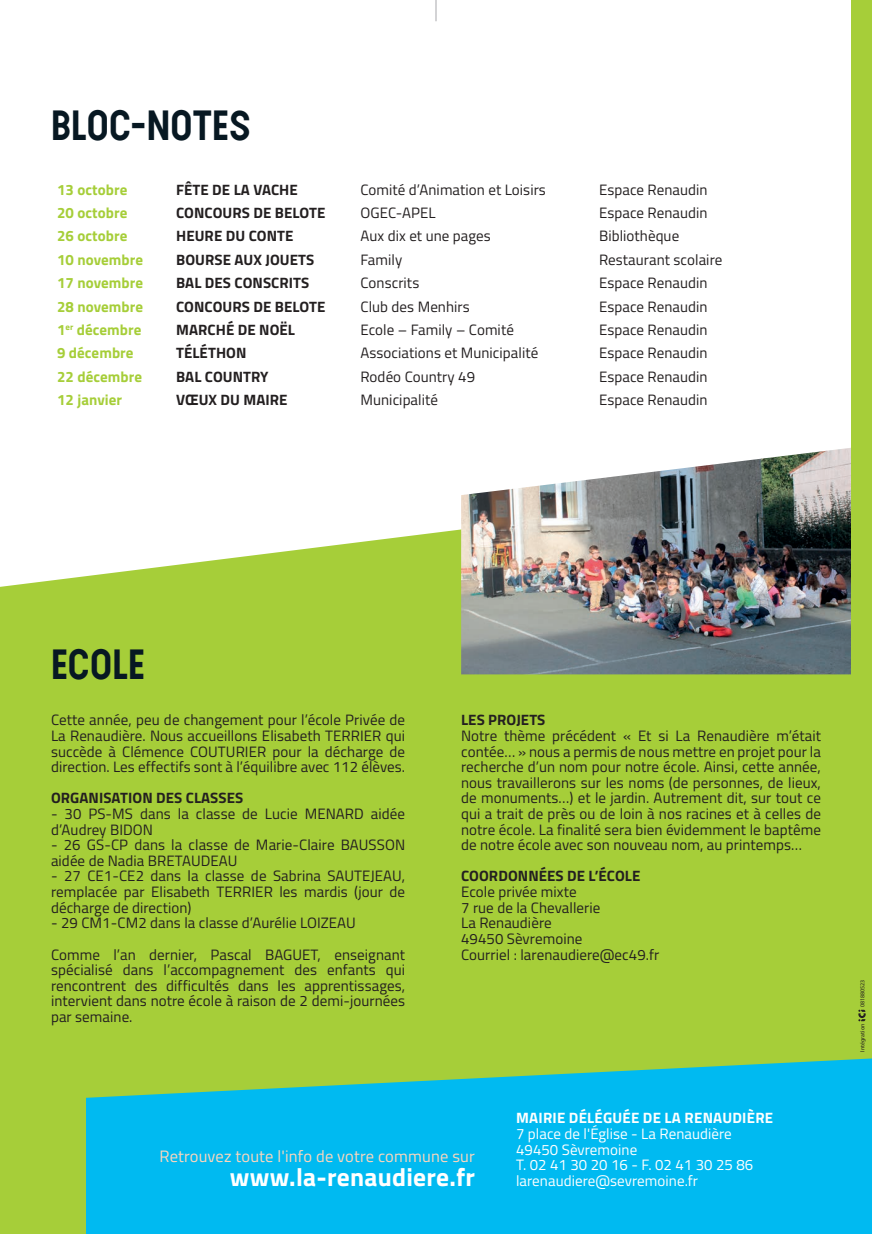
<style>
.page{position:relative;width:872px;height:1234px;background:#fff}
.page>*{position:absolute;margin:0;border:0;box-sizing:border-box;transform-origin:0 0}
.Titre_-_2{font:42px "sevremoine";letter-spacing:.005em;color:#071822}
.texte-moyen{font:700 25.5px "Titillium";letter-spacing:.01em;color:#fff}
.texte-moyen-2{font:16.5px "Titillium";letter-spacing:.01em;color:#fdd6bd}
.texte-courant{font:15px/15.6px "Titillium";letter-spacing:.005em;color:#231f20;text-align:justify}
.texte-courant-2{font:700 15px "Titillium";letter-spacing:.005em;color:#231f20}
.texte-courant-3{font:700 15px "Titillium";letter-spacing:.005em;color:#a6ce39}
.texte-moyen-3{font:15px "Titillium";letter-spacing:.005em;color:#fff}
.texte-moyen-4{font:700 15px "Titillium";letter-spacing:.015em;color:#fff}
.t1{font:6px "Myriad";color:#231f20}
</style>
<div class="page">
<div style="left:86px;top:1043px;width:786px;height:15px;background:#a6ce39"></div>
<svg style="left:86px;top:1058px;width:786px;height:175px;background:#13bcdb"></svg>
<div style="left:0;top:1031px;width:86px;height:202px;background:#a6ce39"></div>
<div style="left:0;top:529px;width:851px;height:514px;background:#a6ce39"></div>
<img style="left:461px;top:448px;width:390px;height:226px">
<svg style="left:436px;top:0;width:1px;height:21px"></svg>
<div style="left:851px;top:0;width:21px;height:1044px;background:#a6ce39"></div>
<svg style="left:858px;top:1009px;width:7px;height:12px"></svg>
<p class="Titre_-_2" style="left:51px;top:90px;width:201px">BLOC-NOTES</p>
<p class="texte-courant-3" style="left:57px;top:178px;width:72px">13 octobre</p>
<p class="texte-courant-2" style="left:176px;top:178px;width:123px">FÊTE DE LA VACHE</p>
<p class="texte-courant" style="left:360px;top:181px;width:187px">Comité d’Animation et Loisirs</p>
<p class="texte-courant" style="left:599px;top:181px;width:110px">Espace Renaudin</p>
<p class="texte-courant-3" style="left:57px;top:201px;width:72px">20 octobre</p>
<p class="texte-courant-2" style="left:176px;top:201px;width:151px">CONCOURS DE BELOTE</p>
<p class="texte-courant" style="left:360px;top:204px;width:77px">OGEC-APEL</p>
<p class="texte-courant" style="left:599px;top:204px;width:110px">Espace Renaudin</p>
<p class="texte-courant-3" style="left:57px;top:224px;width:72px">26 octobre</p>
<p class="texte-courant-2" style="left:176px;top:224px;width:119px">HEURE DU CONTE</p>
<p class="texte-courant" style="left:360px;top:227px;width:132px">Aux dix et une pages</p>
<p class="texte-courant" style="left:599px;top:227px;width:82px">Bibliothèque</p>
<p class="texte-courant-3" style="left:57px;top:248px;width:88px">10 novembre</p>
<p class="texte-courant-2" style="left:176px;top:248px;width:140px">BOURSE AUX JOUETS</p>
<p class="texte-courant" style="left:360px;top:251px;width:43px">Family</p>
<p class="texte-courant" style="left:599px;top:251px;width:125px">Restaurant scolaire</p>
<p class="texte-courant-3" style="left:57px;top:271px;width:88px">17 novembre</p>
<p class="texte-courant-2" style="left:176px;top:271px;width:135px">BAL DES CONSCRITS</p>
<p class="texte-courant" style="left:360px;top:274px;width:60px">Conscrits</p>
<p class="texte-courant" style="left:599px;top:274px;width:110px">Espace Renaudin</p>
<p class="texte-courant-3" style="left:57px;top:295px;width:88px">28 novembre</p>
<p class="texte-courant-2" style="left:176px;top:295px;width:151px">CONCOURS DE BELOTE</p>
<p class="texte-courant" style="left:360px;top:298px;width:111px">Club des Menhirs</p>
<p class="texte-courant" style="left:599px;top:298px;width:110px">Espace Renaudin</p>
<p class="texte-courant-3" style="left:57px;top:318px;width:86px">1<sup>er</sup> décembre</p>
<p class="texte-courant-2" style="left:176px;top:318px;width:120px">MARCHÉ DE NOËL</p>
<p class="texte-courant" style="left:360px;top:321px;width:155px">Ecole – Family – Comité</p>
<p class="texte-courant" style="left:599px;top:321px;width:110px">Espace Renaudin</p>
<p class="texte-courant-3" style="left:57px;top:341px;width:78px">9 décembre</p>
<p class="texte-courant-2" style="left:176px;top:341px;width:72px">TÉLÉTHON</p>
<p class="texte-courant" style="left:360px;top:344px;width:179px">Associations et Municipalité</p>
<p class="texte-courant" style="left:599px;top:344px;width:110px">Espace Renaudin</p>
<p class="texte-courant-3" style="left:57px;top:365px;width:86px">22 décembre</p>
<p class="texte-courant-2" style="left:176px;top:365px;width:94px">BAL COUNTRY</p>
<p class="texte-courant" style="left:360px;top:368px;width:116px">Rodéo Country 49</p>
<p class="texte-courant" style="left:599px;top:368px;width:110px">Espace Renaudin</p>
<p class="texte-courant-3" style="left:57px;top:388px;width:67px">12 janvier</p>
<p class="texte-courant-2" style="left:176px;top:388px;width:113px">VŒUX DU MAIRE</p>
<p class="texte-courant" style="left:360px;top:391px;width:79px">Municipalité</p>
<p class="texte-courant" style="left:599px;top:391px;width:110px">Espace Renaudin</p>
<p class="Titre_-_2" style="left:51px;top:629px;width:95px">ECOLE</p>
<p class="texte-courant" style="left:51px;top:711px;width:356px">Cette année, peu de changement pour l’école Privée de La Renaudière. Nous accueillons Elisabeth TERRIER qui succède à Clémence COUTURIER pour la décharge de direction. Les effectifs sont à l’équilibre avec 112 élèves.</p>
<p class="texte-courant-2" style="left:51px;top:786px;width:194px">ORGANISATION DES CLASSES</p>
<p class="texte-courant" style="left:51px;top:805px;width:355px">- 30 PS-MS dans la classe de Lucie MENARD aidée d’Audrey BIDON</p>
<p class="texte-courant" style="left:51px;top:836px;width:355px">- 26 GS-CP dans la classe de Marie-Claire BAUSSON aidée de Nadia BRETAUDEAU</p>
<p class="texte-courant" style="left:51px;top:867px;width:356px">- 27 CE1-CE2 dans la classe de Sabrina SAUTEJEAU, remplacée par Elisabeth TERRIER les mardis (jour de décharge de direction)</p>
<p class="texte-courant" style="left:51px;top:914px;width:306px">- 29 CM1-CM2 dans la classe d’Aurélie LOIZEAU</p>
<p class="texte-courant" style="left:51px;top:945px;width:355px">Comme l’an dernier, Pascal BAGUET, enseignant spécialisé dans l’accompagnement des enfants qui rencontrent des difficultés dans les apprentissages, intervient dans notre école à raison de 2 demi-journées par semaine.</p>
<p class="texte-courant-2" style="left:461px;top:708px;width:86px">LES PROJETS</p>
<p class="texte-courant" style="left:461px;top:727px;width:361px">Notre thème précédent « Et si La Renaudière m’était contée… » nous a permis de nous mettre en projet pour la recherche d’un nom pour notre école. Ainsi, cette année, nous travaillerons sur les noms (de personnes, de lieux, de monuments…) et le jardin. Autrement dit, sur tout ce qui a trait de près ou de loin à nos racines et à celles de notre école. La finalité sera bien évidemment le baptême de notre école avec son nouveau nom, au printemps…</p>
<p class="texte-courant-2" style="left:461px;top:864px;width:181px">COORDONNÉES DE L’ÉCOLE</p>
<p class="texte-courant" style="left:461px;top:883px;width:117px">Ecole privée mixte</p>
<p class="texte-courant" style="left:461px;top:898px;width:141px">7 rue de la Chevallerie</p>
<p class="texte-courant" style="left:461px;top:914px;width:92px">La Renaudière</p>
<p class="texte-courant" style="left:461px;top:929px;width:123px">49450 Sèvremoine</p>
<p class="texte-courant" style="left:461px;top:945px;width:200px">Courriel : larenaudiere@ec49.fr</p>
<p class="texte-moyen-2" style="left:159px;top:1144px;width:317px">Retrouvez toute l'info de votre commune sur</p>
<p class="texte-moyen" style="left:230px;top:1157px;width:246px">www.la-renaudiere.fr</p>
<p class="texte-moyen-4" style="left:516px;top:1106px;width:258px">MAIRIE DÉLÉGUÉE DE LA RENAUDIÈRE</p>
<p class="texte-moyen-3" style="left:516px;top:1122px;width:217px">7 place de l'Église - La Renaudière</p>
<p class="texte-moyen-3" style="left:516px;top:1138px;width:123px">49450 Sèvremoine</p>
<p class="texte-moyen-3" style="left:516px;top:1153px;width:239px">T. 02 41 30 20 16 - F. 02 41 30 25 86</p>
<p class="texte-moyen-3" style="left:516px;top:1169px;width:183px">larenaudiere@sevremoine.fr</p>
<p class="t1" style="left:859px;top:1006px;width:29px;rotate:-90deg">081880523</p>
<p class="t1" style="left:859px;top:1051px;width:29px;rotate:-90deg">Intégration</p>
</div>
